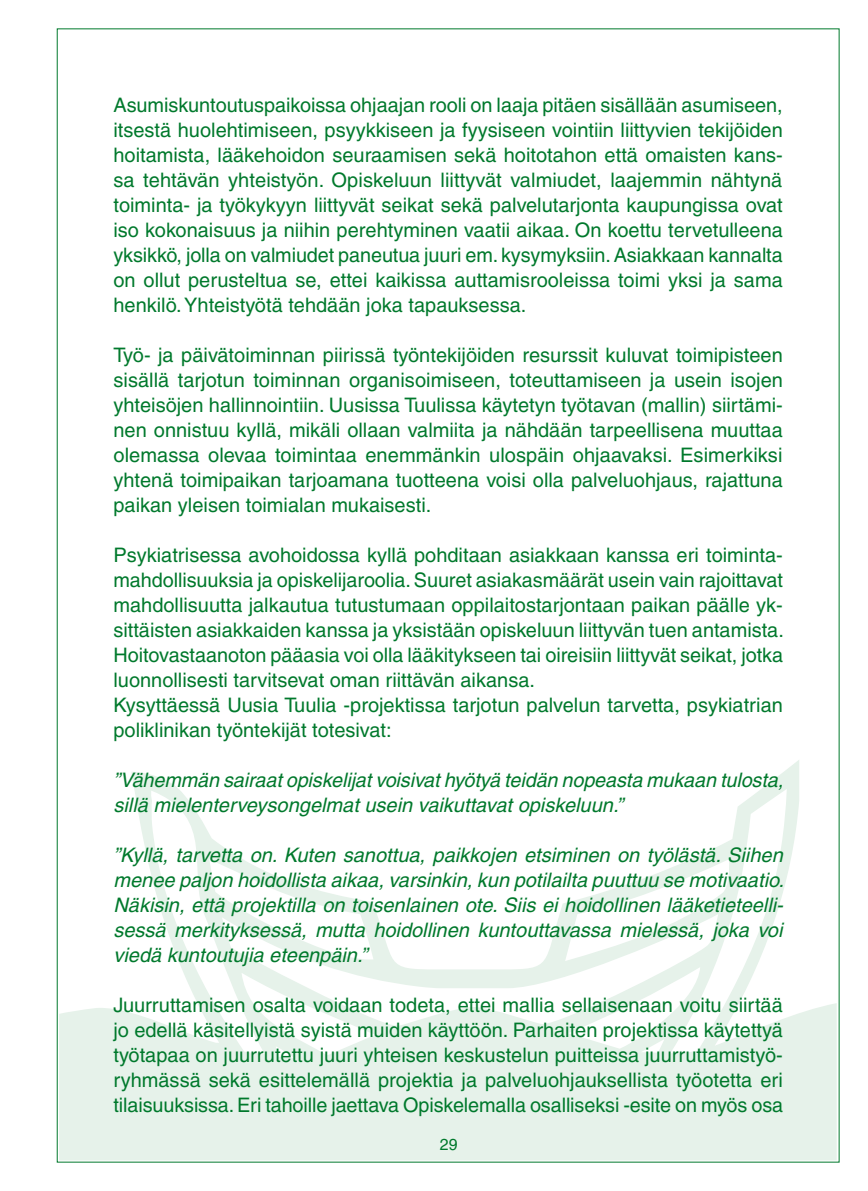
<style>
.page{position:relative;width:868px;height:1191px;background:#fff}
.page>*{position:absolute;margin:0;border:0;box-sizing:border-box;transform-origin:0 0}
.t1{font:20px/25px "Helvetica";color:#00792c;text-align:justify}
.t2{font:italic 20px/25px "Helvetica";color:#00792c}
.t3{font:16px "Helvetica";color:#00792c}
</style>
<div class="page">
<svg style="left:59px;top:760px;width:777px;height:400px;fill:#e6f2ea"></svg>
<svg style="left:375px;top:914px;width:190px;height:111px"></svg>
<svg style="left:565px;top:789px;width:221px;height:264px"></svg>
<svg style="left:150px;top:790px;width:225px;height:268px"></svg>
<p class="t1" style="left:113px;top:92px;width:670px">Asumiskuntoutuspaikoissa ohjaajan rooli on laaja pitäen sisällään asumiseen, itsestä huolehtimiseen, psyykkiseen ja fyysiseen vointiin liittyvien tekijöiden hoitamista, lääkehoidon seuraamisen sekä hoitotahon että omaisten kans&shy;sa tehtävän yhteistyön. Opiskeluun liittyvät valmiudet, laajemmin nähtynä toiminta- ja työkykyyn liittyvät seikat sekä palvelutarjonta kaupungissa ovat iso kokonaisuus ja niihin perehtyminen vaatii aikaa. On koettu tervetulleena yksikkö, jolla on valmiudet paneutua juuri em. kysymyksiin. Asiakkaan kannalta on ollut perusteltua se, ettei kaikissa auttamisrooleissa toimi yksi ja sama henkilö. Yhteistyötä tehdään joka tapauksessa.</p>
<p class="t1" style="left:113px;top:342px;width:671px">Työ- ja päivätoiminnan piirissä työntekijöiden resurssit kuluvat toimipisteen sisällä tarjotun toiminnan organisoimiseen, toteuttamiseen ja usein isojen yhteisöjen hallinnointiin. Uusissa Tuulissa käytetyn työtavan (mallin) siirtämi&shy;nen onnistuu kyllä, mikäli ollaan valmiita ja nähdään tarpeellisena muuttaa olemassa olevaa toimintaa enemmänkin ulospäin ohjaavaksi. Esimerkiksi yhtenä toimipaikan tarjoamana tuotteena voisi olla palveluohjaus, rajattuna paikan yleisen toimialan mukaisesti.</p>
<p class="t1" style="left:113px;top:542px;width:671px;text-align:left">Psykiatrisessa avohoidossa kyllä pohditaan asiakkaan kanssa eri toiminta&shy;mahdollisuuksia ja opiskelijaroolia. Suuret asiakasmäärät usein vain rajoittavat mahdollisuutta jalkautua tutustumaan oppilaitostarjontaan paikan päälle yk&shy;sittäisten asiakkaiden kanssa ja yksistään opiskeluun liittyvän tuen antamista.<br>Hoitovastaanoton pääasia voi olla lääkitykseen tai oireisiin liittyvät seikat, jotka luonnollisesti tarvitsevat oman riittävän aikansa.<br>Kysyttäessä Uusia Tuulia -projektissa tarjotun palvelun tarvetta, psykiatrian poliklinikan työntekijät totesivat:</p>
<p class="t2" style="left:113px;top:767px;width:671px">”Vähemmän sairaat opiskelijat voisivat hyötyä teidän nopeasta mukaan tulosta, sillä mielenterveysongelmat usein vaikuttavat opiskeluun.”</p>
<p class="t2" style="left:113px;top:842px;width:672px;text-align:justify">”Kyllä, tarvetta on. Kuten sanottua, paikkojen etsiminen on työlästä. Siihen menee paljon hoidollista aikaa, varsinkin, kun potilailta puuttuu se motivaatio.<br>Näkisin, että projektilla on toisenlainen ote. Siis ei hoidollinen lääketieteelli&shy;sessä merkityksessä, mutta hoidollinen kuntouttavassa mielessä, joka voi viedä kuntoutujia eteenpäin.”</p>
<p class="t1" style="left:113px;top:992px;width:671px">Juurruttamisen osalta voidaan todeta, ettei mallia sellaisenaan voitu siirtää jo edellä käsitellyistä syistä muiden käyttöön. Parhaiten projektissa käytettyä työtapaa on juurrutettu juuri yhteisen keskustelun puitteissa juurruttamistyö&shy;ryhmässä sekä esittelemällä projektia ja palveluohjauksellista työotetta eri tilaisuuksissa. Eri tahoille jaettava Opiskelemalla osalliseksi -esite on myös osa</p>
<p class="t3" style="left:440px;top:1134px;width:19px">29</p>
</div>
